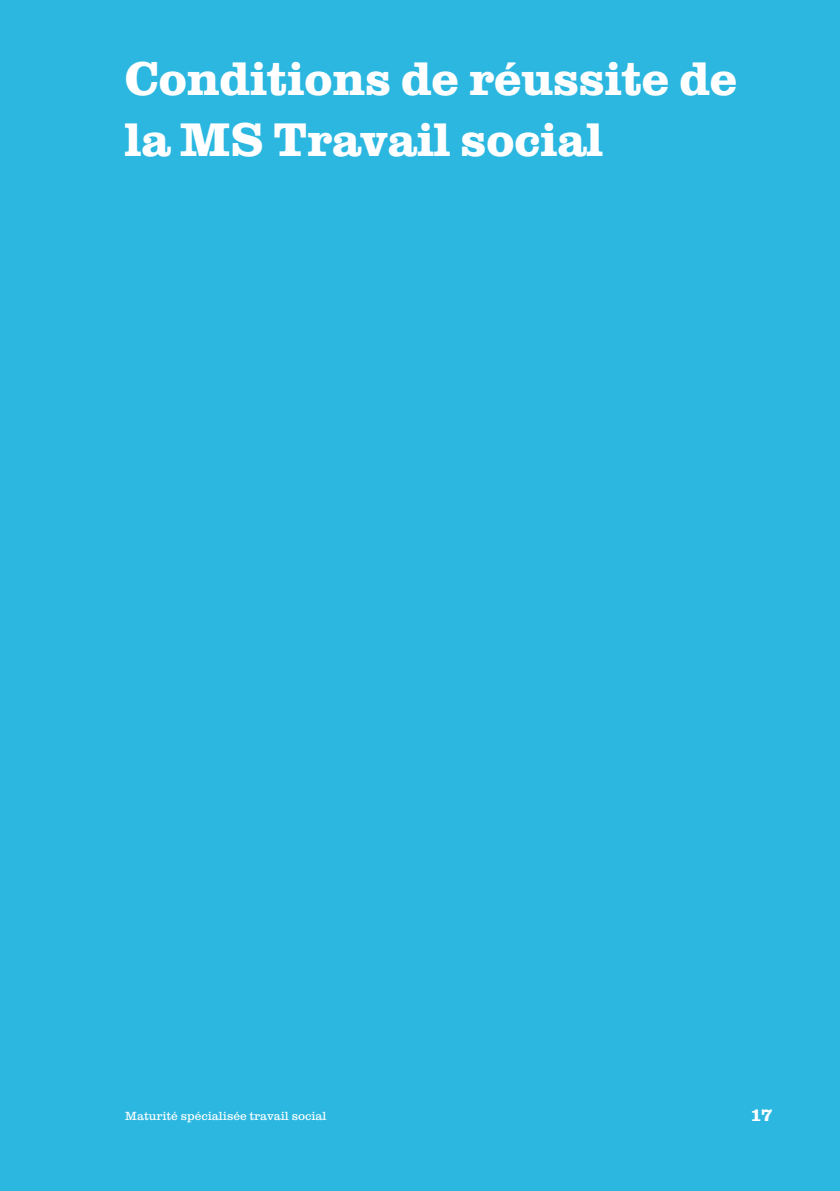
<style>
.page{position:relative;width:840px;height:1191px;background:#fff}
.page>*{position:absolute;margin:0;border:0;box-sizing:border-box;transform-origin:0 0}
.Titre_Section_BLANC{font:700 48px/61px "Clarendon Graphic";color:#fff}
.t1{font:700 17px "Clarendon Graphic";color:#fff}
.t2{font:12px "Clarendon Graphic";color:#fff}
</style>
<div class="page">
<div style="left:0;top:0;width:839px;height:1191px;background:#2bb7e0"></div>
<p class="Titre_Section_BLANC" style="left:125px;top:46px;width:613px">Conditions de réussite de la MS Travail social</p>
<p class="t2" style="left:125px;top:1107px;width:203px">Maturité spécialisée travail social</p>
<p class="t1" style="left:750px;top:1103px;width:23px">17</p>
</div>
